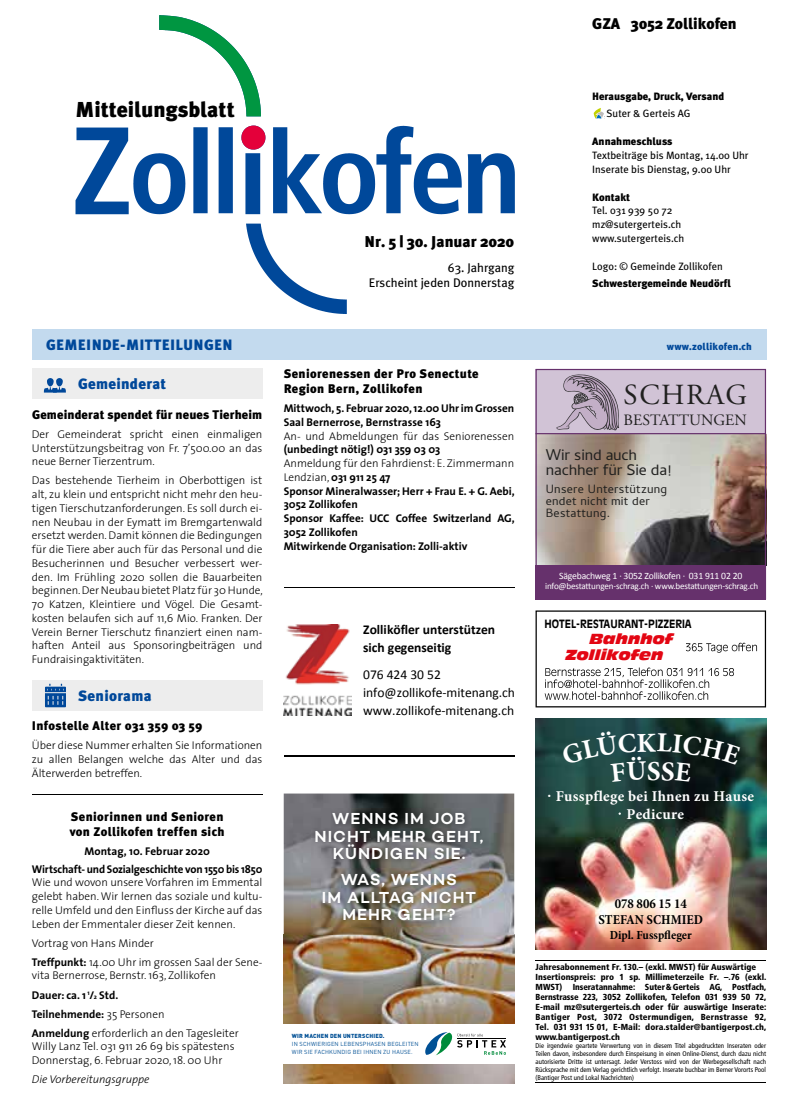
<style>
.page{position:relative;width:798px;height:1117px;background:#fff}
.page>*{position:absolute;margin:0;border:0;box-sizing:border-box;transform-origin:0 0}
.t1{font:29.12px "Adobe Garamond";letter-spacing:.05em;color:#20201f}
.t2{font:700 27.5px "Minion Pro";color:#fff}
.t3{font:900 21.5px "Meta Plus";color:#000}
.t4{font:600 16.25px/17.4px "Campton";letter-spacing:.06em;color:#fff;text-align:center}
.t5{font:15.75px/14.5px "Cambay";letter-spacing:-.01em;color:#20201f}
.t6{font:15.75px "Adobe Garamond";color:#20201f}
.t7{font:900 15.62px "Meta Plus";color:#000}
.t8{font:900 15.5px "Meta Plus";color:#000}
.t9{font:900 15px "Meta Plus";letter-spacing:.02em;color:#00489a}
.t10{font:700 15px/17.5px "Minion Pro";letter-spacing:.02em;color:#fff;text-align:center}
.t11{font:italic 14.25px/16px "Antique Olive Nord";color:#e30613}
.t12{font:700 condensed 13.75px/16.2px "Minion Pro";color:#000;text-align:center}
.t13{font:13.5px/17.8px "Calibri";color:#000}
.t14{font:700 13.5px/17.9px "Calibri";color:#000}
.t15{font:900 12.5px/15px "Meta Plus";letter-spacing:.025em;color:#000}
.t16{font:12.5px/15px "Meta Plus";color:#000;text-align:right}
.t17{font:700 condensed 12.5px "Minion Pro";color:#000}
.t18{font:12.12px/12.1px "Cambay";letter-spacing:.02em;color:#20201f}
.t19{font:300 11.25px/13.8px "The Sans";color:#000;text-align:justify}
.t20{font:700 11.25px/13.8px "The Sans";color:#000}
.t21{font:700 11.25px "Antique Olive";color:#000;scale:.9 1}
.t22{font:italic 300 11.25px "The Sans";color:#000}
.t23{font:10.62px/13.8px "Meta Plus";color:#000}
.t24{font:900 10.62px "Meta Plus";color:#000}
.t25{font:900 10px "Meta Plus";letter-spacing:.02em;color:#00489a}
.t26{font:9.75px "Calibri";letter-spacing:-.02em;color:#fff}
.t27{font:9.12px "Calibri";letter-spacing:-.02em;color:#fff}
.t28{font:900 condensed 8.75px/10px "Frutiger";color:#000}
.t29{font:condensed 6.88px/8.1px "Frutiger";color:#000;text-align:justify}
.t30{font:5.75px/7.5px "DIN Pro";letter-spacing:.03em;color:#005095}
.t31{font:900 5.75px "DIN Pro";letter-spacing:.03em;color:#005095}
.s1{font-weight:700}
.s2{font-weight:700;font-size:6.5px}
.s3{font-weight:300}
</style>
<div class="page">
<svg style="left:75px;top:116px;width:439px;height:198px"></svg>
<svg style="left:241px;top:125px;width:24px;height:25px"></svg>
<svg style="left:159px;top:15px;width:102px;height:101px"></svg>
<svg style="left:593px;top:108px;width:10px;height:11px"></svg>
<img style="left:359px;top:228px;width:155px;height:68px">
<div style="left:32px;top:330px;width:733px;height:30px;background:#c3daee"></div>
<div style="left:32px;top:680px;width:230px;height:30px;background:#ededed"></div>
<svg style="left:45px;top:683px;width:21px;height:24px"></svg>
<img style="left:284px;top:624px;width:67px;height:91px">
<img style="left:283px;top:793px;width:231px;height:289px">
<img style="left:311px;top:808px;width:177px;height:117px">
<div style="left:283px;top:1023px;width:231px;height:40px;background:#fff"></div>
<svg style="left:425px;top:1032px;width:81px;height:23px"></svg>
<div style="left:535px;top:369px;width:230px;height:217px;background:#d1c3d6"></div>
<img style="left:537px;top:434px;width:226px;height:130px">
<div style="left:535px;top:564px;width:230px;height:35px;background:#66316c"></div>
<hr style="left:535px;top:433px;width:230px;height:1px;background:#66316c">
<svg style="left:556px;top:374px;width:63px;height:56px"></svg>
<div style="left:535px;top:369px;width:230px;height:230px;border:1px solid #66316c"></div>
<svg style="left:535px;top:610px;width:231px;height:97px"></svg>
<hr style="left:535px;top:960px;width:230px;height:1px;background:#000">
<hr style="left:535px;top:1082px;width:230px;height:1px;background:#000">
<img style="left:535px;top:718px;width:230px;height:230px">
<hr style="left:32px;top:794px;width:230px;height:1px;background:#000">
<hr style="left:283px;top:586px;width:231px;height:1px;background:#000">
<hr style="left:283px;top:755px;width:231px;height:1px;background:#000">
<div style="left:32px;top:369px;width:230px;height:30px;background:#ededed"></div>
<svg style="left:44px;top:378px;width:22px;height:14px"></svg>
<svg style="left:560px;top:730px;width:181px;height:52px;background:#173533"></svg>
<h3 class="t3" style="left:76px;top:97px;width:161px">Mitteilungsblatt</h3>
<h3 class="t7" style="left:364px;top:232px;width:151px">Nr. 5 | 30. Januar 2020</h3>
<p class="t16" style="left:369px;top:260px;width:147px">63. Jahrgang<br>Erscheint jeden Donnerstag</p>
<h3 class="t8" style="left:592px;top:15px;width:146px">GZA 3052 Zollikofen</h3>
<p class="t24" style="left:592px;top:90px;width:133px">Herausgabe, Druck, Versand</p>
<p class="t23" style="left:606px;top:107px;width:85px">Suter &amp; Gerteis AG</p>
<p class="t24" style="left:592px;top:135px;width:82px">Annahmeschluss</p>
<p class="t23" style="left:592px;top:148px;width:158px">Textbeiträge bis Montag, 14.00 Uhr<br>Inserate bis Dienstag, 9.00 Uhr</p>
<p class="t24" style="left:592px;top:191px;width:39px">Kontakt</p>
<p class="t23" style="left:592px;top:204px;width:93px">Tel. 031 939 50 72 mz@sutergerteis.ch www.sutergerteis.ch</p>
<p class="t23" style="left:592px;top:259px;width:132px">Logo: © Gemeinde Zollikofen</p>
<p class="t24" style="left:592px;top:277px;width:140px">Schwestergemeinde Neudörfl</p>
<h3 class="t9" style="left:46px;top:336px;width:188px">GEMEINDE-MITTEILUNGEN</h3>
<p class="t25" style="left:666px;top:341px;width:86px">www.zollikofen.ch</p>
<h3 class="t9" style="left:78px;top:375px;width:90px">Gemeinderat</h3>
<p class="t15" style="left:32px;top:407px;width:232px">Gemeinderat spendet für neues Tierheim</p>
<p class="t19" style="left:32px;top:426px;width:232px">Der Gemeinderat spricht einen einmaligen Unterstützungsbeitrag von Fr. 7’500.00 an das neue Berner Tierzentrum.</p>
<p class="t19" style="left:32px;top:473px;width:232px">Das bestehende Tierheim in Oberbottigen ist alt, zu klein und entspricht nicht mehr den heu&shy;tigen Tierschutzanforderungen. Es soll durch ei&shy;nen Neubau in der Eymatt im Bremgartenwald ersetzt werden. Damit können die Bedingungen für die Tiere aber auch für das Personal und die Besucherinnen und Besucher verbessert wer&shy;den. Im Frühling 2020 sollen die Bauarbeiten beginnen. Der Neubau bietet Platz für 30 Hunde, 70 Katzen, Kleintiere und Vögel. Die Gesamt&shy;kosten belaufen sich auf 11,6 Mio. Franken. Der Verein Berner Tierschutz finanziert einen nam&shy;haften Anteil aus Sponsoringbeiträgen und Fundraisingaktivitäten.</p>
<h3 class="t9" style="left:78px;top:687px;width:75px">Seniorama</h3>
<p class="t15" style="left:32px;top:718px;width:172px">Infostelle Alter 031 359 03 59</p>
<p class="t19" style="left:32px;top:738px;width:232px">Über diese Nummer erhalten Sie Informationen zu allen Belangen welche das Alter und das Älterwerden betreffen.</p>
<p class="t15" style="left:70px;top:809px;width:156px">Seniorinnen und Senioren von Zollikofen treffen sich</p>
<p class="t20" style="left:32px;top:842px;width:232px;line-height:17.2px;text-align:center">Montag, 10. Februar 2020<br>Wirtschaft- und Sozialgeschichte von 1550 bis 1850</p>
<p class="t19" style="left:32px;top:875px;width:232px">Wie und wovon unsere Vorfahren im Emmental gelebt haben. Wir lernen das soziale und kultu&shy;relle Umfeld und den Einfluss der Kirche auf das Leben der Emmentaler dieser Zeit kennen.</p>
<p class="t19" style="left:32px;top:932px;width:232px;line-height:19.1px">Vortrag von Hans Minder<br><span class="s1">Treffpunkt:</span> 14.00 Uhr im grossen Saal der Sene-</p>
<p class="t19" style="left:32px;top:965px;width:208px;line-height:19.1px;text-align:left">vita Bernerrose, Bernstr. 163, Zollikofen <span class="s1">Dauer: ca. 1</span> <sup>1</sup><span class="s1">/</span><span class="s2">2</span> <span class="s1">Std.<br>Teilnehmende:</span> 35 Personen<br><span class="s1">Anmeldung</span> erforderlich an den Tagesleiter</p>
<p class="t19" style="left:32px;top:1039px;width:204px">Willy Lanz Tel. 031 911 26 69 bis spätestens<br>Donnerstag, 6. Februar 2020, 18. 00 Uhr</p>
<p class="t22" style="left:32px;top:1069px;width:119px">Die Vorbereitungsgruppe</p>
<p class="t15" style="left:283px;top:366px;width:196px">Seniorenessen der Pro Senectute<br>Region Bern, Zollikofen</p>
<p class="t20" style="left:283px;top:401px;width:232px">Mittwoch, 5. Februar 2020, 12.00 Uhr im Grossen<br>Saal Bernerrose, Bernstrasse 163</p>
<p class="t19" style="left:283px;top:428px;width:232px">An- und Abmeldungen für das Seniorenessen</p>
<p class="t20" style="left:283px;top:442px;width:158px">(unbedingt nötig!) 031 359 03 03</p>
<p class="t20" style="left:283px;top:456px;width:232px"><span class="s3">Anmeldung für den Fahrdienst: E. Zimmermann Lendzian,</span> 031 911 25 47<br>Sponsor Mineralwasser; Herr + Frau E. + G. Aebi, 3052 Zollikofen<br>Sponsor Kaffee: UCC Coffee Switzerland AG, 3052 Zollikofen<br>Mitwirkende Organisation: Zolli-aktiv</p>
<p class="t14" style="left:363px;top:620px;width:133px">Zolliköfler unterstützen sich gegenseitig</p>
<p class="t13" style="left:363px;top:666px;width:153px">076 424 30 52 info@zollikofe-mitenang.ch www.zollikofe-mitenang.ch</p>
<h3 class="t4" style="left:314px;top:809px;width:170px">WENNS IM JOB<br>NICHT MEHR GEHT,<br>KÜNDIGEN SIE.</h3>
<h3 class="t4" style="left:322px;top:870px;width:156px">WAS, WENNS<br>IM ALLTAG NICHT<br>MEHR GEHT?</h3>
<p class="t31" style="left:292px;top:1031px;width:94px">WIR MACHEN DEN UNTERSCHIED.</p>
<p class="t30" style="left:292px;top:1039px;width:128px">IN SCHWIERIGEN LEBENSPHASEN BEGLEITEN<br>WIR SIE FACHKUNDIG BEI IHNEN ZU HAUSE.</p>
<h1 class="t1" style="left:623px;top:379px;width:125px">SCHRAG</h1>
<h3 class="t6" style="left:623px;top:411px;width:124px">BESTATTUNGEN</h3>
<h3 class="t5" style="left:545px;top:447px;width:127px">Wir sind auch nachher für Sie da!</h3>
<p class="t18" style="left:545px;top:483px;width:123px">Unsere Unterstützung endet nicht mit der<br>Bestattung.</p>
<p class="t26" style="left:559px;top:569px;width:185px">Sägebachweg 1 · 3052 Zollikofen · 031 911 02 20</p>
<p class="t27" style="left:545px;top:580px;width:214px">info@bestattungen-schrag.ch · www.bestattungen-schrag.ch</p>
<p class="t21" style="left:544px;top:616px;width:165px">HOTEL-RESTAURANT-PIZZERIA</p>
<p class="t11" style="left:565px;top:630px;width:109px;text-indent:24px">Bahnhof<br>Zollikofen</p>
<h2 class="t2" style="left:646px;top:751px;width:16px">S</h2>
<h3 class="t10" style="left:547px;top:787px;width:208px">· Fusspflege bei Ihnen zu Hause<br>Pedicure</h3>
<p class="t12" style="left:598px;top:895px;width:106px">078 806 15 14<br>STEFAN SCHMIED</p>
<p class="t17" style="left:609px;top:926px;width:84px">Dipl. Fusspfleger</p>
<p class="t28" style="left:535px;top:961px;width:232px">Jahresabonnement Fr. 130.– (exkl. MWST) für Auswärtige Insertionspreis: pro 1 sp. Millimeterzeile Fr. –.76 (exkl.<br>MWST) Inseratannahme: Suter &amp; Gerteis AG, Postfach, Bernstrasse 223, 3052 Zollikofen, Telefon 031 939 50 72, E-mail mz@sutergerteis.ch oder für auswärtige Inserate:<br>Bantiger Post, 3072 Ostermundigen, Bernstrasse 92, Tel. 031 931 15 01, E-Mail: dora.stalder@bantigerpost.ch, www.bantigerpost.ch</p>
<p class="t29" style="left:535px;top:1041px;width:232px">Die irgendwie geartete Verwertung von in diesem Titel abgedruckten Inseraten oder Teilen davon, insbesondere durch Einspeisung in einen Online-Dienst, durch dazu nicht autorisierte Dritte ist untersagt. Jeder Verstoss wird von der Werbegesellschaft nach Rücksprache mit dem Verlag gerichtlich verfolgt. Inserate buchbar im Berner Vororts Pool (Bantiger Post und Lokal Nachrichten)</p>
</div>
